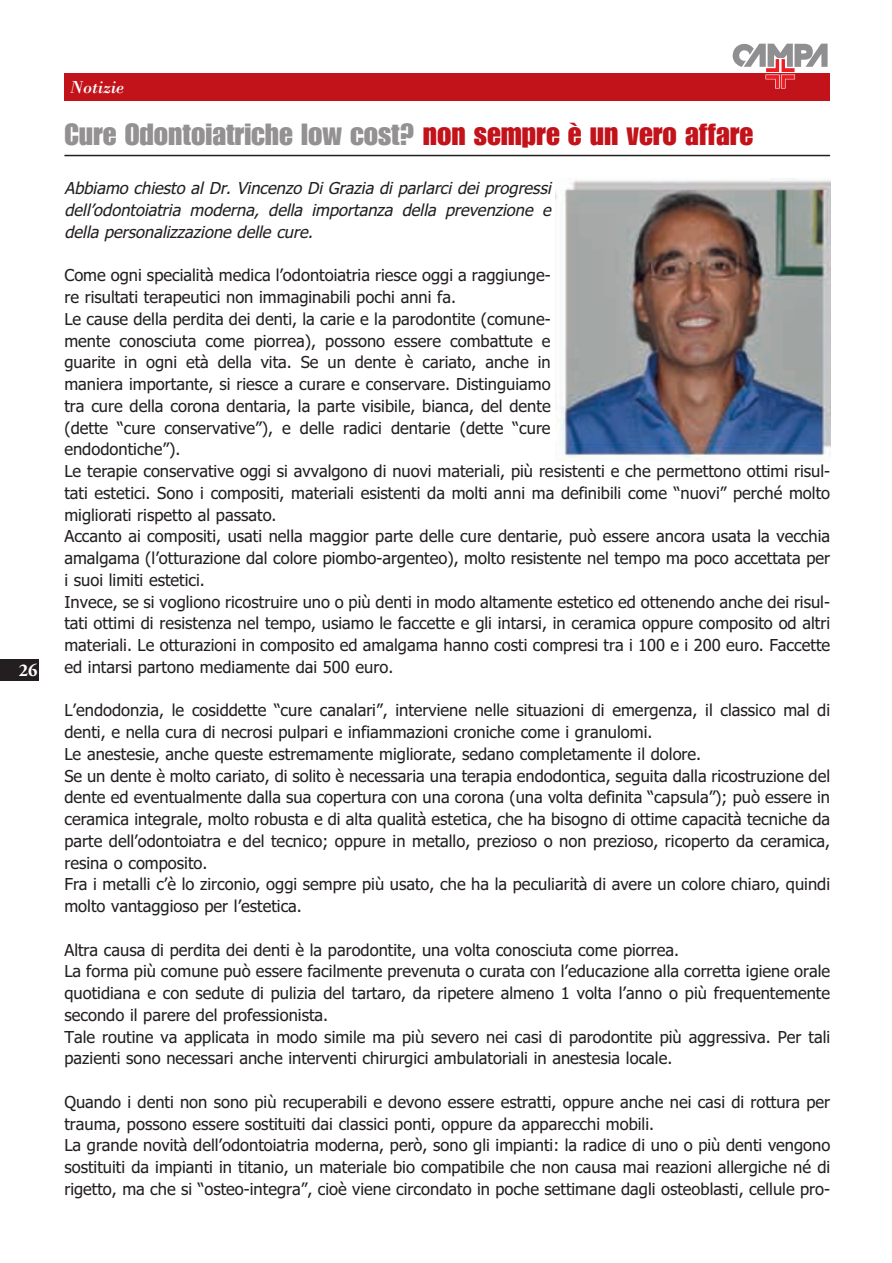
<style>
.page{position:relative;width:892px;height:1263px;background:#fff}
.page>*{position:absolute;margin:0;border:0;box-sizing:border-box;transform-origin:0 0}
.t1{font:30px "Impact LT Std";color:#939191}
.t2{font:italic 18px "Bodoni Std";color:#fff}
.t3{font:700 18px "Adobe Garamond Pro";color:#fff}
.t4{font:16.5px/21.8px "Tahoma";color:#231f20}
.t5{font:italic 16.5px/21.8px "Tahoma";color:#231f20;text-align:justify}
.s1{color:#c2131b}
</style>
<div class="page">
<div style="left:0;top:660px;width:39px;height:21px;background:#231f20"></div>
<div style="left:64px;top:74px;width:766px;height:27px;background:#c2131b"></div>
<svg style="left:732px;top:44px;width:96px;height:45px"></svg>
<hr style="left:64px;top:155px;width:766px;height:1px;background:#231f20">
<img style="left:556px;top:179px;width:275px;height:282px">
<p class="t3" style="left:19px;top:659px;width:20px">26</p>
<p class="t2" style="left:70px;top:81px;width:55px">Notizie</p>
<h1 class="t1" style="left:64px;top:124px;width:690px">Cure Odontoiatriche low cost? <span class="s1">non sempre è un vero affare</span></h1>
<p class="t5" style="left:64px;top:179px;width:491px">Abbiamo chiesto al Dr. Vincenzo Di Grazia di parlarci dei progressi dell’odontoiatria moderna, della importanza della prevenzione e della personalizzazione delle cure.</p>
<p class="t4" style="left:64px;top:266px;width:767px">Come ogni specialità medica l’odontoiatria riesce oggi a raggiunge-<br>re risultati terapeutici non immaginabili pochi anni fa.<br>Le cause della perdita dei denti, la carie e la parodontite (comune-<br>mente conosciuta come piorrea), possono essere combattute e<br>guarite in ogni età della vita. Se un dente è cariato, anche in<br>maniera importante, si riesce a curare e conservare. Distinguiamo<br>tra cure della corona dentaria, la parte visibile, bianca, del dente<br>(dette “cure conservative”), e delle radici dentarie (dette “cure<br>endodontiche”).<br>Le terapie conservative oggi si avvalgono di nuovi materiali, più resistenti e che permettono ottimi risul&shy;tati estetici. Sono i compositi, materiali esistenti da molti anni ma definibili come “nuovi” perché molto migliorati rispetto al passato.<br>Accanto ai compositi, usati nella maggior parte delle cure dentarie, può essere ancora usata la vecchia amalgama (l’otturazione dal colore piombo-argenteo), molto resistente nel tempo ma poco accettata per i suoi limiti estetici.<br>Invece, se si vogliono ricostruire uno o più denti in modo altamente estetico ed ottenendo anche dei risul&shy;tati ottimi di resistenza nel tempo, usiamo le faccette e gli intarsi, in ceramica oppure composito od altri materiali. Le otturazioni in composito ed amalgama hanno costi compresi tra i 100 e i 200 euro. Faccette ed intarsi partono mediamente dai 500 euro.</p>
<p class="t4" style="left:64px;top:701px;width:767px">L’endodonzia, le cosiddette “cure canalari”, interviene nelle situazioni di emergenza, il classico mal di denti, e nella cura di necrosi pulpari e infiammazioni croniche come i granulomi.<br>Le anestesie, anche queste estremamente migliorate, sedano completamente il dolore.<br>Se un dente è molto cariato, di solito è necessaria una terapia endodontica, seguita dalla ricostruzione del dente ed eventualmente dalla sua copertura con una corona (una volta definita “capsula”); può essere in ceramica integrale, molto robusta e di alta qualità estetica, che ha bisogno di ottime capacità tecniche da parte dell’odontoiatra e del tecnico; oppure in metallo, prezioso o non prezioso, ricoperto da ceramica, resina o composito.<br>Fra i metalli c’è lo zirconio, oggi sempre più usato, che ha la peculiarità di avere un colore chiaro, quindi molto vantaggioso per l’estetica.</p>
<p class="t4" style="left:64px;top:940px;width:767px">Altra causa di perdita dei denti è la parodontite, una volta conosciuta come piorrea.<br>La forma più comune può essere facilmente prevenuta o curata con l’educazione alla corretta igiene orale quotidiana e con sedute di pulizia del tartaro, da ripetere almeno 1 volta l’anno o più frequentemente secondo il parere del professionista.<br>Tale routine va applicata in modo simile ma più severo nei casi di parodontite più aggressiva. Per tali pazienti sono necessari anche interventi chirurgici ambulatoriali in anestesia locale.</p>
<p class="t4" style="left:64px;top:1092px;width:767px">Quando i denti non sono più recuperabili e devono essere estratti, oppure anche nei casi di rottura per trauma, possono essere sostituiti dai classici ponti, oppure da apparecchi mobili.<br>La grande novità dell’odontoiatria moderna, però, sono gli impianti: la radice di uno o più denti vengono sostituiti da impianti in titanio, un materiale bio compatibile che non causa mai reazioni allergiche né di rigetto, ma che si “osteo-integra”, cioè viene circondato in poche settimane dagli osteoblasti, cellule pro-</p>
</div>
